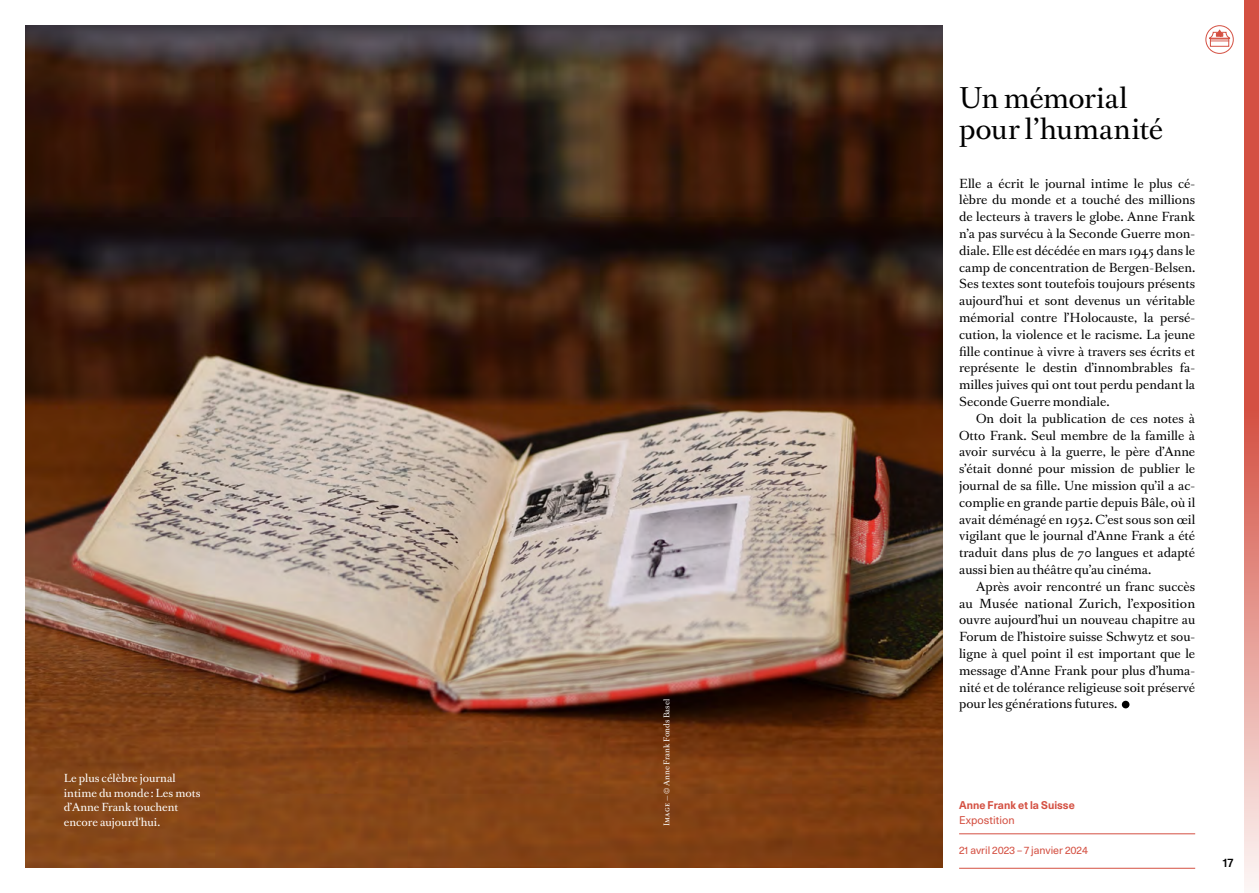
<style>
.page{position:relative;width:1259px;height:893px;background:#fff}
.page>*{position:absolute;margin:0;border:0;box-sizing:border-box;transform-origin:0 0}
.t1{font:27px/31.5px "Romain Text";letter-spacing:-.02em;color:#000}
.t2{font:500 12px "Unica 77 LL";color:#000}
.t3{font:11.85px/16.8px "Romain Text";color:#000;text-align:justify}
.t4{font:700 10.8px "Unica 77 LL";letter-spacing:.005em;color:#d45042}
.t5{font:10.8px "Unica 77 LL";letter-spacing:.005em;color:#d45042}
.t6{font:10.5px/14.7px "Romain Text";letter-spacing:.005em;color:#fff}
.t7{font:10.5px "Unica 77 LL";letter-spacing:-.005em;color:#d45042}
.t8{font:7.5px "Romain Text";letter-spacing:.005em;color:#fff}
.s1{font-family:"Unica 77 LL";font-weight:300}
</style>
<div class="page">
<svg style="left:1244px;top:0;width:15px;height:888px;background:#de7c72"></svg>
<div style="left:1205px;top:26px;width:28px;height:28px;border:1px solid #d45042;border-radius:50%"></div>
<svg style="left:1210px;top:39px;width:19px;height:7px"></svg>
<hr style="left:1210px;top:38px;width:18px;height:3px;background:#d45042">
<svg style="left:1208px;top:30px;width:22px;height:9px"></svg>
<hr style="left:959px;top:833px;width:236px;height:1px;background:#d45042">
<hr style="left:959px;top:868px;width:236px;height:1px;background:#d45042">
<img style="left:26px;top:26px;width:916px;height:841px">
<div style="left:1121px;top:701px;width:8px;height:7px;background:#000;border-radius:50%"></div>
<p class="t6" style="left:64px;top:771px;width:138px">Le plus célèbre journal intime du monde: Les mots d’Anne Frank touchent encore aujourd'hui.</p>
<p class="t8" style="left:662px;top:826px;width:129px;rotate:-90deg">Image — <span class="s1">©</span> Anne Frank Fonds Basel</p>
<h1 class="t1" style="left:959px;top:83px;width:205px">Un mémorial pour l’humanité</h1>
<p class="t3" style="left:959px;top:175px;width:238px">Elle a écrit le journal intime le plus cé&shy;lèbre du monde et a touché des millions de lecteurs à travers le globe. Anne Frank n’a pas survécu à la Seconde Guerre mon&shy;diale. Elle est décédée en mars 1945 dans le camp de concentration de Bergen-Belsen.<br>Ses textes sont toutefois toujours présents aujourd’hui et sont devenus un véritable mémorial contre l’Holocauste, la persé&shy;cution, la violence et le racisme. La jeune fille continue à vivre à travers ses écrits et représente le destin d’innombrables fa&shy;milles juives qui ont tout perdu pendant la Seconde Guerre mondiale.</p>
<p class="t3" style="left:959px;top:410px;width:238px;text-indent:17px">On doit la publication de ces notes à Otto Frank. Seul membre de la famille à avoir survécu à la guerre, le père d’Anne s’était donné pour mission de publier le journal de sa fille. Une mission qu’il a ac&shy;complie en grande partie depuis Bâle, où il avait déménagé en 1952. C’est sous son œil vigilant que le journal d’Anne Frank a été traduit dans plus de 70 langues et adapté aussi bien au théâtre qu’au cinéma.</p>
<p class="t3" style="left:959px;top:578px;width:238px;text-indent:17px">Après avoir rencontré un franc succès au Musée national Zurich, l’exposition ouvre aujourd’hui un nouveau chapitre au Forum de l’histoire suisse Schwytz et sou&shy;ligne à quel point il est important que le message d’Anne Frank pour plus d’huma&shy;nité et de tolérance religieuse soit préservé pour les générations futures.</p>
<p class="t4" style="left:959px;top:798px;width:117px">Anne Frank et la Suisse</p>
<p class="t5" style="left:959px;top:812px;width:57px">Expostition</p>
<p class="t7" style="left:959px;top:842px;width:130px">21 avril 2023 – 7 janvier 2024</p>
<p class="t2" style="left:1222px;top:854px;width:12px">17</p>
</div>
